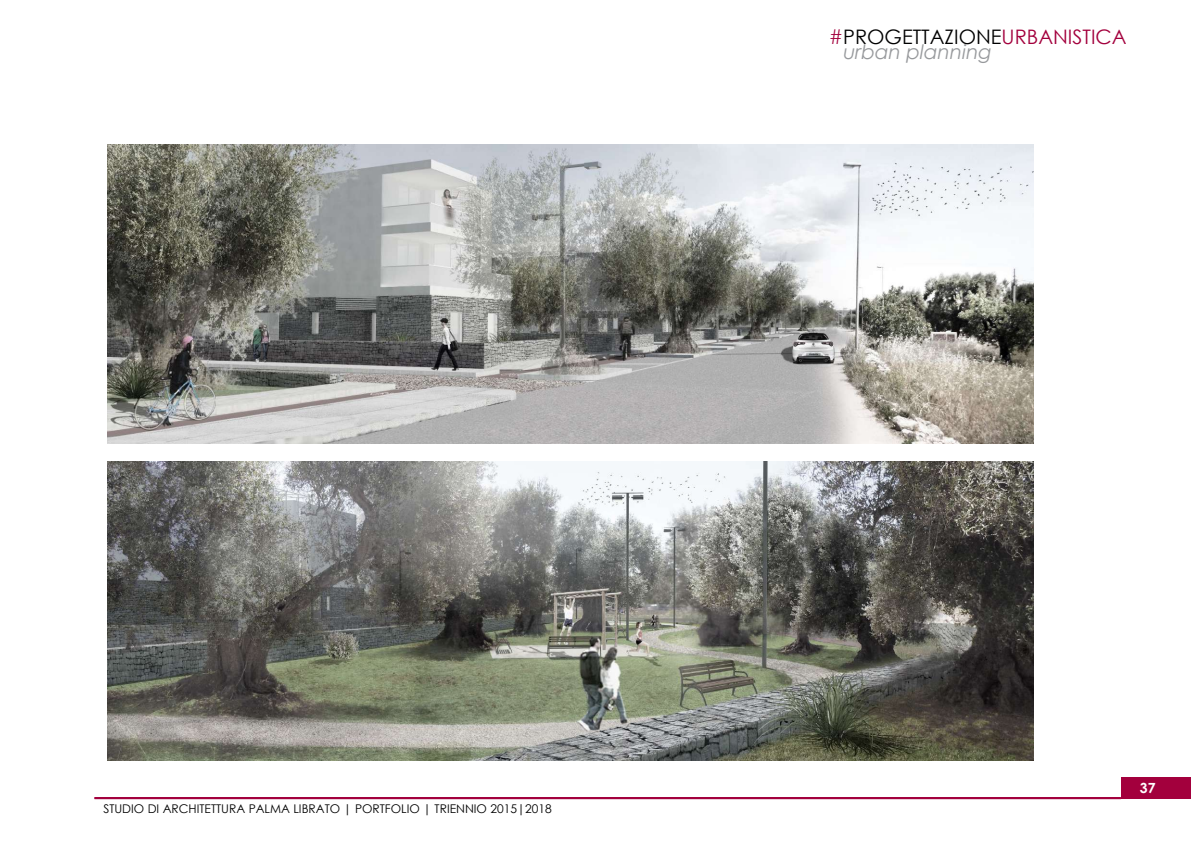
<style>
.page{position:relative;width:1191px;height:842px;background:#fff}
.page>*{position:absolute;margin:0;border:0;box-sizing:border-box;transform-origin:0 0}
.t1{font:20px "Century Gothic";color:#000}
.t2{font:italic 20px "Century Gothic";color:#97999c}
.t3{font:700 14px "Century Gothic";color:#fff}
.t4{font:12px "Century Gothic";color:#000}
.s1{color:#a3003d}
</style>
<div class="page">
<div style="left:1120px;top:777px;width:70px;height:22px;background:#a3003d"></div>
<hr style="left:94px;top:797px;width:1026px;height:2px;background:#a3003d">
<img style="left:108px;top:144px;width:925px;height:299px">
<img style="left:108px;top:461px;width:925px;height:299px">
<h1 class="t1" style="left:828px;top:23px;width:299px"><span class="s1">#</span>PROGETTAZIONE<span class="s1">URBANISTICA</span></h1>
<h1 class="t2" style="left:843px;top:38px;width:151px">urban planning</h1>
<p class="t4" style="left:103px;top:800px;width:450px">STUDIO DI ARCHITETTURA PALMA LIBRATO | PORTFOLIO | TRIENNIO 2015|2018</p>
<p class="t3" style="left:1139px;top:777px;width:17px">37</p>
</div>
